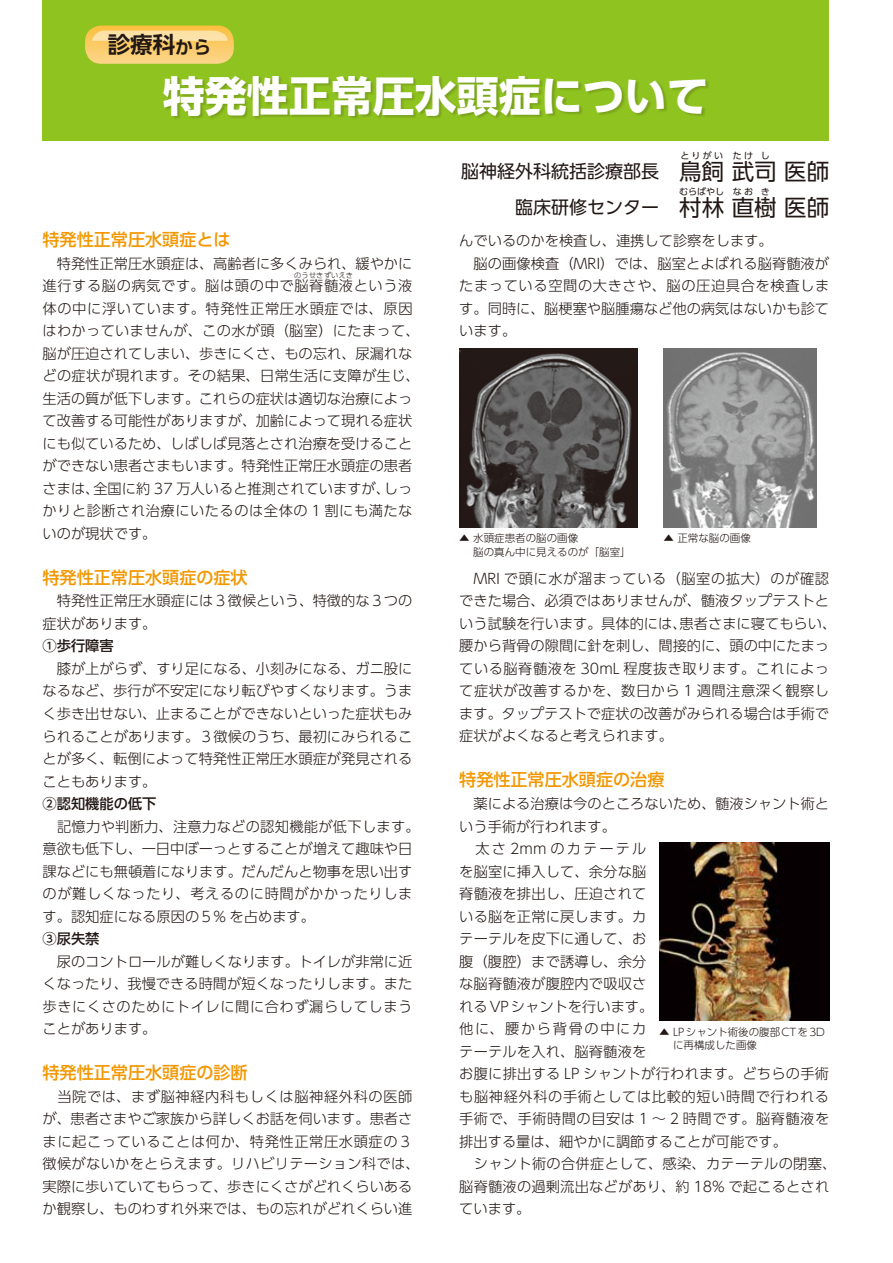
<style>
.page{position:relative;width:893px;height:1263px;background:#fff}
.page>*{position:absolute;margin:0;border:0;box-sizing:border-box;transform-origin:0 0}
.t1{font:700 42px "UD Shin Go Pro";color:#fff}
.t2{font:22.5px "UD Shin Go Pro";color:#221815}
.t3{font:700 22.5px "UD Shin Go Pro De";color:#221815}
.t4{font:18px/36px "UD Shin Go Pro";color:#221815;text-align:right}
.t5{font:500 17.1px "UD Shin Go Pro";color:#f39700}
.t6{font:300 14.25px/22.5px "UD Shin Go Pro";color:#221815}
.t7{font:300 14.25px/22.5px "UD Shin Go Pro";letter-spacing:.04em;color:#221815}
.t8{font:500 14.25px "UD Shin Go Pro";color:#221815}
.t9{font:300 10.5px/13.5px "UD Shin Go Pro";color:#221815}
.t10{font:9px "UD Shin Go Pro";letter-spacing:.25em;color:#221815}
.t11{font:300 7.2px "UD Shin Go Pro";color:#221815}
.s1{font-size:18px}
</style>
<div class="page">
<div style="left:43px;top:0;width:786px;height:140px;background:#8fc31f"></div>
<svg style="left:85px;top:26px;width:149px;height:38px;background:#f6d075"></svg>
<img style="left:459px;top:349px;width:179px;height:178px">
<img style="left:663px;top:349px;width:153px;height:178px">
<img style="left:659px;top:842px;width:170px;height:178px">
<div style="left:164px;top:76px;width:546px;height:44px;background:#221815;opacity:.2"></div>
<h2 class="t3" style="left:108px;top:26px;width:105px">診療科<span class="s1">から</span></h2>
<h1 class="t1" style="left:163px;top:61px;width:548px">特発性正常圧水頭症について</h1>
<p class="t5" style="left:43px;top:226px;width:190px">特発性正常圧水頭症とは</p>
<p class="t7" style="left:43px;top:252px;width:371px">　特発性正常圧水頭症は、高齢者に多くみられ、緩やかに進行する脳の病気です。脳は頭の中で脳脊髄液という液</p>
<p class="t11" style="left:294px;top:269px;width:60px">のうせきずいえき</p>
<p class="t6" style="left:43px;top:297px;width:379px">体の中に浮いています。特発性正常圧水頭症では、原因はわかっていませんが、この水が頭（脳室）にたまって、脳が圧迫されてしまい、歩きにくさ、もの忘れ、尿漏れなどの症状が現れます。その結果、日常生活に支障が生じ、生活の質が低下します。これらの症状は適切な治療によって改善する可能性がありますが、加齢によって現れる症状にも似ているため、しばしば見落とされ治療を受けることができない患者さまもいます。特発性正常圧水頭症の患者さまは、全国に約 37 万人いると推測されていますが、しっかりと診断され治療にいたるのは全体の 1 割にも満たないのが現状です。</p>
<p class="t5" style="left:43px;top:563px;width:207px">特発性正常圧水頭症の症状</p>
<p class="t6" style="left:43px;top:589px;width:371px">　特発性正常圧水頭症には３徴候という、特徴的な３つの症状があります。</p>
<p class="t8" style="left:43px;top:634px;width:73px">①歩行障害</p>
<p class="t6" style="left:43px;top:657px;width:371px;text-align:justify">　膝が上がらず、すり足になる、小刻みになる、ガニ股になるなど、歩行が不安定になり転びやすくなります。うまく歩き出せない、止まることができないといった症状もみられることがあります。３徴候のうち、最初にみられることが多く、転倒によって特発性正常圧水頭症が発見されることもあります。</p>
<p class="t8" style="left:43px;top:792px;width:115px">②認知機能の低下</p>
<p class="t6" style="left:43px;top:814px;width:379px">　記憶力や判断力、注意力などの認知機能が低下します。意欲も低下し、一日中ぼーっとすることが増えて趣味や日課などにも無頓着になります。だんだんと物事を思い出すのが難しくなったり、考えるのに時間がかかったりします。認知症になる原因の５% を占めます。　</p>
<p class="t8" style="left:43px;top:927px;width:58px">③尿失禁</p>
<p class="t6" style="left:43px;top:949px;width:371px;text-align:justify">　尿のコントロールが難しくなります。トイレが非常に近くなったり、我慢できる時間が短くなったりします。また歩きにくさのためにトイレに間に合わず漏らしてしまうことがあります。</p>
<p class="t5" style="left:43px;top:1058px;width:207px">特発性正常圧水頭症の診断</p>
<p class="t6" style="left:43px;top:1084px;width:379px">　当院では、まず脳神経内科もしくは脳神経外科の医師が、患者さまやご家族から詳しくお話を伺います。患者さまに起こっていることは何か、特発性正常圧水頭症の３徴候がないかをとらえます。リハビリテーション科では、実際に歩いていてもらって、歩きにくさがどれくらいあるか観察し、ものわすれ外来では、もの忘れがどれくらい進</p>
<p class="t4" style="left:461px;top:153px;width:199px">脳神経外科統括診療部長臨床研修センター</p>
<p class="t10" style="left:680px;top:148px;width:44px">とりがい</p>
<p class="t10" style="left:733px;top:148px;width:22px">たけ</p>
<p class="t10" style="left:761px;top:148px;width:10px">し</p>
<h2 class="t2" style="left:679px;top:189px;width:151px">村林直樹医師</h2>
<h2 class="t2" style="left:679px;top:153px;width:151px">鳥飼武司医師</h2>
<p class="t10" style="left:679px;top:184px;width:46px">むらばやし</p>
<p class="t10" style="left:733px;top:184px;width:22px">なお</p>
<p class="t10" style="left:761px;top:184px;width:10px">き</p>
<p class="t6" style="left:459px;top:229px;width:372px">んでいるのかを検査し、連携して診察をします。<br>　脳の画像検査（MRI）では、脳室とよばれる脳脊髄液がたまっている空間の大きさや、脳の圧迫具合を検査します。同時に、脳梗塞や脳腫瘍など他の病気はないかも診ています。</p>
<p class="t9" style="left:459px;top:531px;width:173px">▲ 水頭症患者の脳の画像<br>　 脳の真ん中に見えるのが「脳室」</p>
<p class="t9" style="left:663px;top:531px;width:89px">▲ 正常な脳の画像</p>
<p class="t6" style="left:459px;top:567px;width:379px">　MRI で頭に水が溜まっている（脳室の拡大）のが確認できた場合、必須ではありませんが、髄液タップテストという試験を行います。具体的には、患者さまに寝てもらい、腰から背骨の隙間に針を刺し、間接的に、頭の中にたまっている脳脊髄液を 30mL 程度抜き取ります。これによって症状が改善するかを、数日から 1 週間注意深く観察します。タップテストで症状の改善がみられる場合は手術で症状がよくなると考えられます。</p>
<p class="t5" style="left:459px;top:766px;width:207px">特発性正常圧水頭症の治療</p>
<p class="t6" style="left:459px;top:792px;width:379px">　薬による治療は今のところないため、髄液シャント術という手術が行われます。<br>　太さ 2mm のカテーテル<br>を脳室に挿入して、余分な脳<br>脊髄液を排出し、圧迫されて<br>いる脳を正常に戻します。カ<br>テーテルを皮下に通して、お<br>腹（腹腔）まで誘導し、余分<br>な脳脊髄液が腹腔内で吸収さ<br>れるVPシャントを行います。<br>他に、腰から背骨の中にカ<br>テーテルを入れ、脳脊髄液を<br>お腹に排出する LP シャントが行われます。どちらの手術も脳神経外科の手術としては比較的短い時間で行われる手術で、手術時間の目安は 1 ～ 2 時間です。脳脊髄液を排出する量は、細やかに調節することが可能です。<br>　シャント術の合併症として、感染、カテーテルの閉塞、脳脊髄液の過剰流出などがあり、約 18% で起こるとされています。</p>
<p class="t9" style="left:659px;top:1024px;width:167px">▲ LPシャント術後の腹部CTを3D　 に再構成した画像</p>
</div>
